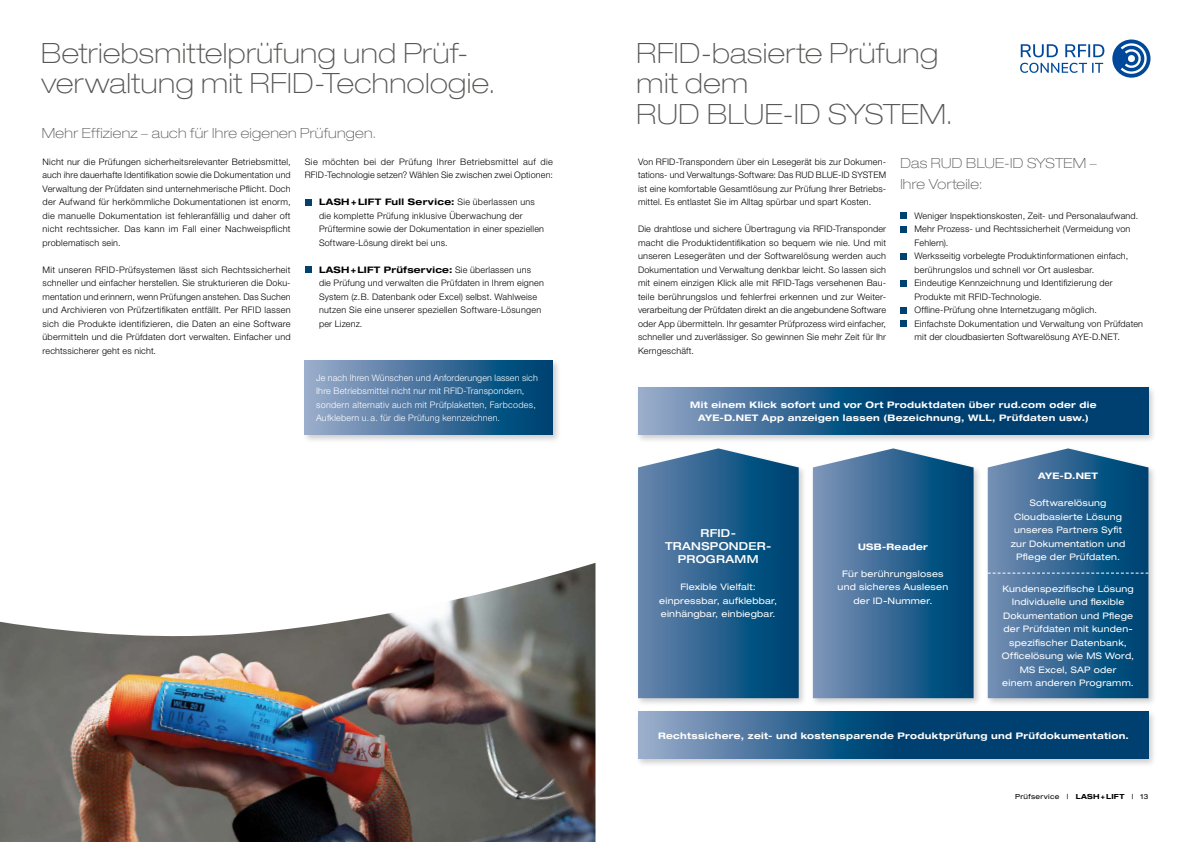
<style>
.page{position:relative;width:1191px;height:842px;background:#fff}
.page>*{position:absolute;margin:0;border:0;box-sizing:border-box;transform-origin:0 0}
.t1{font:100 expanded 28px/30.8px "Helvetica Neue LT Pro";letter-spacing:.015em;color:#575756}
.t2{font:100 expanded 14px/21px "Helvetica Neue LT Pro";letter-spacing:.02em;color:#575756}
.t3{font:500 expanded 11px/13px "Helvetica Neue LT Pro";letter-spacing:.025em;color:#fff;text-align:center}
.t4{font:300 9px/13.5px "Helvetica Neue LT Pro";letter-spacing:.02em;color:#000}
.t5{font:expanded 9px/13.5px "Helvetica Neue LT Pro";letter-spacing:.025em;color:#fff;text-align:center}
.t6{font:700 expanded 9px/13.5px "Helvetica Neue LT Pro";letter-spacing:.035em;color:#fff;text-align:center}
.t7{font:300 9px/13.5px "Helvetica Neue LT Pro";letter-spacing:.02em;color:#fff}
.t8{font:expanded 7px "Helvetica Neue LT Pro";letter-spacing:.045em;color:#000}
.s1{font-weight:700;font-stretch:expanded}
.s2{font-weight:700}
</style>
<div class="page">
<img style="left:0;top:563px;width:595px;height:279px">
<svg style="left:1020px;top:63px;width:83px;height:10px"></svg>
<svg style="left:1020px;top:44px;width:84px;height:13px"></svg>
<svg style="left:1112px;top:39px;width:38px;height:39px"></svg>
<div style="left:302px;top:358px;width:259px;height:85px;background:#000;opacity:.2"></div>
<svg style="left:305px;top:361px;width:248px;height:74px;background:#44739d"></svg>
<div style="left:900px;top:212px;width:7px;height:7px;background:#004170"></div>
<div style="left:900px;top:226px;width:7px;height:6px;background:#004170"></div>
<div style="left:900px;top:253px;width:7px;height:6px;background:#004170"></div>
<div style="left:900px;top:280px;width:7px;height:6px;background:#004170"></div>
<div style="left:900px;top:307px;width:7px;height:6px;background:#004170"></div>
<div style="left:900px;top:320px;width:7px;height:7px;background:#004170"></div>
<svg style="left:305px;top:199px;width:6px;height:6px"></svg>
<div style="left:305px;top:266px;width:6px;height:7px;background:#004170"></div>
<div style="left:635px;top:709px;width:521px;height:58px;background:#000;opacity:.2"></div>
<svg style="left:638px;top:712px;width:510px;height:47px;background:#235a87"></svg>
<div style="left:635px;top:385px;width:521px;height:58px;background:#000;opacity:.2"></div>
<svg style="left:638px;top:388px;width:510px;height:47px;background:#225a86"></svg>
<div style="left:985px;top:446px;width:172px;height:261px;background:#000;opacity:.2"></div>
<svg style="left:987px;top:448px;width:161px;height:250px;background:#396d96"></svg>
<div style="left:635px;top:446px;width:172px;height:261px;background:#000;opacity:.2"></div>
<svg style="left:638px;top:448px;width:160px;height:250px;background:#356a94"></svg>
<div style="left:810px;top:446px;width:172px;height:261px;background:#000;opacity:.2"></div>
<svg style="left:813px;top:448px;width:160px;height:250px;background:#40719a"></svg>
<svg style="left:987px;top:573px;width:161px;height:1px"></svg>
<h1 class="t1" style="left:41px;top:37px;width:455px">Betriebsmittelprüfung und Prüf&shy;verwaltung mit RFID-Technologie.</h1>
<h2 class="t2" style="left:42px;top:122px;width:335px">Mehr Effizienz – auch für Ihre eigenen Prüfungen.</h2>
<p class="t4" style="left:43px;top:155px;width:250px;text-align:justify">Nicht nur die Prüfungen sicherheitsrelevanter Betriebsmittel, auch ihre dauerhafte Identifikation sowie die Dokumentation und Verwaltung der Prüfdaten sind unternehmerische Pflicht. Doch der Aufwand für herkömmliche Dokumentationen ist enorm, die manuelle Dokumentation ist fehleranfällig und daher oft nicht rechtssicher. Das kann im Fall einer Nachweispflicht problematisch sein.</p>
<p class="t4" style="left:43px;top:263px;width:250px;text-align:justify">Mit unseren RFID-Prüfsystemen lässt sich Rechtssicherheit schneller und einfacher herstellen. Sie strukturieren die Doku&shy;mentation und erinnern, wenn Prüfungen anstehen. Das Suchen und Archivieren von Prüfzertifikaten entfällt. Per RFID lassen sich die Produkte identifizieren, die Daten an eine Software übermitteln und die Prüfdaten dort verwalten. Einfacher und rechtssicherer geht es nicht.</p>
<p class="t4" style="left:305px;top:155px;width:250px">Sie möchten bei der Prüfung Ihrer Betriebsmittel auf die<br>RFID-Technologie setzen? Wählen Sie zwischen zwei Optionen:</p>
<p class="t4" style="left:319px;top:195px;width:226px"><span class="s1">LASH + LIFT Full Service:</span> Sie überlassen uns die komplette Prüfung inklusive Überwachung der Prüftermine sowie der Dokumentation in einer speziellen Software-Lösung direkt bei uns.</p>
<p class="t4" style="left:319px;top:263px;width:226px"><span class="s1">LASH+ LIFT Prüfservice:</span> Sie überlassen uns die Prüfung und verwalten die Prüfdaten in Ihrem eignen System (z.B. Datenbank oder Excel) selbst. Wahlweise nutzen Sie eine unserer speziellen Software-Lösungen per Lizenz.</p>
<p class="t7" style="left:316px;top:371px;width:223px">Je nach Ihren Wünschen und Anforderungen lassen sich Ihre Betriebsmittel nicht nur mit RFID-Transpondern, sondern alternativ auch mit Prüfplaketten, Farbcodes, Aufklebern u. a. für die Prüfung kennzeichnen.</p>
<h1 class="t1" style="left:636px;top:37px;width:317px">RFID-basierte Prüfung mit dem<br>RUD BLUE-ID SYSTEM.</h1>
<h2 class="t2" style="left:900px;top:152px;width:198px">Das RUD BLUE-ID SYSTEM –<br>Ihre Vorteile:</h2>
<p class="t4" style="left:914px;top:209px;width:230px">Weniger Inspektionskosten, Zeit- und Personalaufwand.<br>Mehr Prozess- und Rechtssicherheit (Vermeidung von Fehlern).<br>Werksseitig vorbelegte Produktinformationen einfach, berührungslos und schnell vor Ort auslesbar.<br>Eindeutige Kennzeichnung und Identifizierung der Produkte mit RFID-Technologie.<br>Offline-Prüfung ohne Internetzugang möglich.<br>Einfachste Dokumentation und Verwaltung von Prüfdaten mit der cloudbasierten Softwarelösung AYE-D.NET.</p>
<p class="t4" style="left:638px;top:155px;width:250px">Von RFID-Transpondern über ein Lesegerät bis zur Dokumen&shy;tations- und Verwaltungs-Software: Das RUD BLUE-ID SYSTEM ist eine komfortable Gesamtlösung zur Prüfung Ihrer Betriebs&shy;mittel. Es entlastet Sie im Alltag spürbar und spart Kosten.</p>
<p class="t4" style="left:638px;top:222px;width:250px">Die drahtlose und sichere Übertragung via RFID-Transponder macht die Produktidentifikation so bequem wie nie. Und mit unseren Lesegeräten und der Softwarelösung werden auch Dokumentation und Verwaltung denkbar leicht. So lassen sich mit einem einzigen Klick alle mit RFID-Tags versehenen Bau&shy;teile berührungslos und fehlerfrei erkennen und zur Weiter&shy;verarbeitung der Prüfdaten direkt an die angebundene Software oder App übermitteln. Ihr gesamter Prüfprozess wird einfacher, schneller und zuverlässiger. So gewinnen Sie mehr Zeit für Ihr Kerngeschäft.</p>
<p class="t6" style="left:690px;top:397px;width:408px">Mit einem Klick sofort und vor Ort Produktdaten über rud.com oder die<br>AYE-D.NET App anzeigen lassen (Bezeichnung, WLL, Prüfdaten usw.)</p>
<p class="t3" style="left:665px;top:526px;width:108px">RFID-<br>TRANSPONDER-<br>PROGRAMM</p>
<p class="t5" style="left:659px;top:580px;width:119px">Flexible Vielfalt: einpressbar, aufklebbar, einhängbar, einbiegbar.</p>
<p class="t6" style="left:858px;top:539px;width:71px">USB-Reader</p>
<p class="t5" style="left:837px;top:566px;width:112px">Für berührungsloses und sicheres Auslesen der ID-Nummer.</p>
<p class="t6" style="left:1038px;top:469px;width:62px">AYE-D.NET</p>
<p class="t5" style="left:1010px;top:496px;width:116px">Softwarelösung<br>Cloudbasierte Lösung unseres Partners Syfit zur Dokumentation und<br>Pflege der Prüfdaten.</p>
<p class="t5" style="left:1002px;top:581px;width:134px">Kundenspezifische Lösung<br>Individuelle und flexible<br>Dokumentation und Pflege der Prüfdaten mit kunden&shy;spezifischer Datenbank,<br>Officelösung wie MS Word,<br>MS Excel, SAP oder<br>einem anderen Programm.</p>
<p class="t6" style="left:658px;top:728px;width:472px">Rechtssichere, zeit- und kostensparende Produktprüfung und Prüfdokumentation.</p>
<p class="t8" style="left:1015px;top:792px;width:135px">Prüfservice | <span class="s2">LASH + LIFT</span> | 13</p>
</div>
